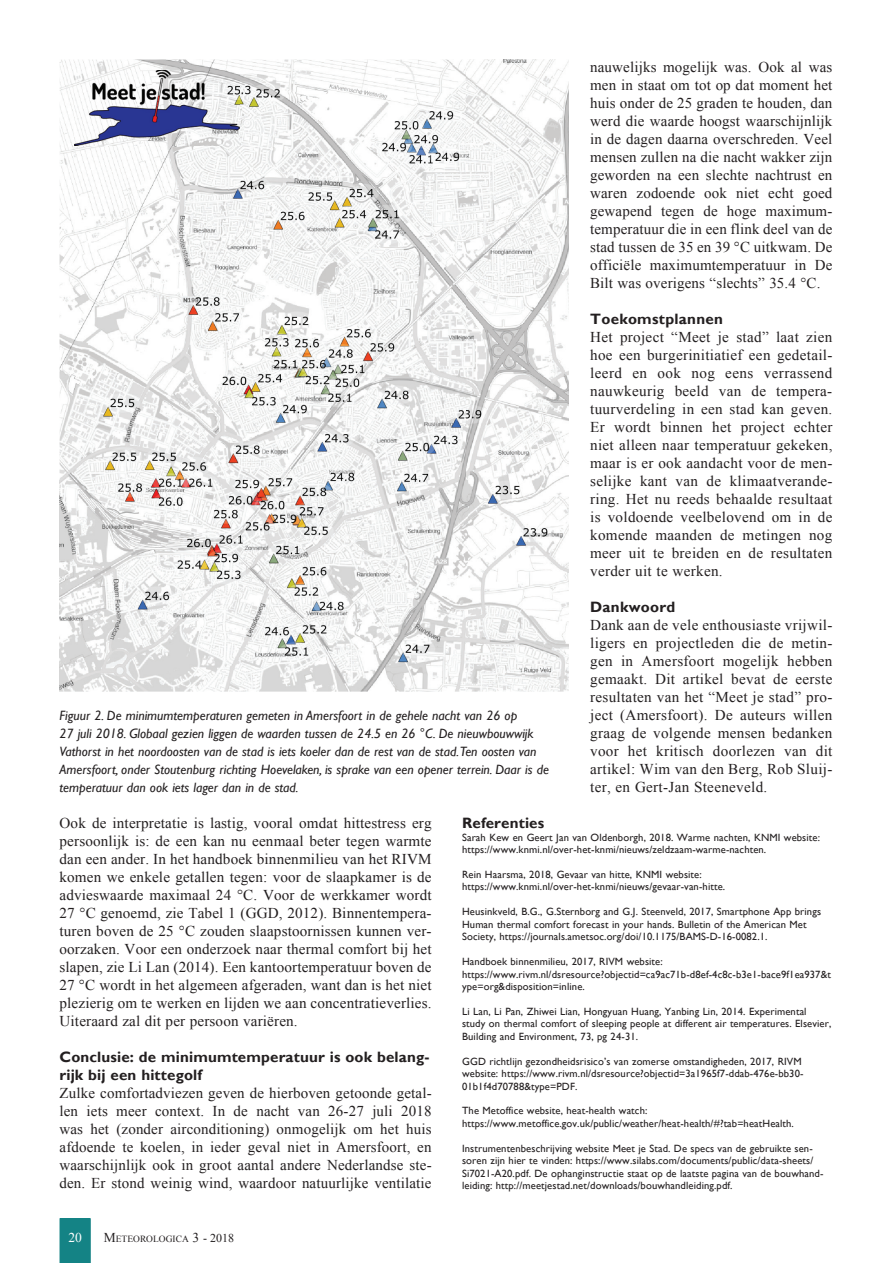
<style>
.page{position:relative;width:893px;height:1263px;background:#fff}
.page>*{position:absolute;margin:0;border:0;box-sizing:border-box;transform-origin:0 0}
.t1{font:15px/18px "Times New Roman";letter-spacing:.01em;color:#231f20;text-align:justify}
.t2{font:700 15px/18px "Gill Sans";letter-spacing:.01em;color:#231f20}
.t3{font:italic 13.5px/18px "Gill Sans";color:#231f20}
.t4{font:13.5px "Times New Roman";color:#fff}
.t5{font:10.5px/12.5px "Gill Sans";letter-spacing:.01em;color:#231f20}
.t6{font:9.45px "Times New Roman";color:#231f20}
.s1{font-size:13.5px}
.s2{font-size:12px}
</style>
<div class="page">
<svg style="left:60px;top:1218px;width:31px;height:45px"></svg>
<img style="left:60px;top:60px;width:509px;height:631px">
<img style="left:75px;top:70px;width:164px;height:75px">
<p class="t3" style="left:60px;top:707px;width:491px">Figuur 2. De minimumtemperaturen gemeten in Amersfoort in de gehele nacht van 26 op<br>27 juli 2018. Globaal gezien liggen de waarden tussen de 24.5 en 26 °C. De nieuwbouwwijk Vathorst in het noordoosten van de stad is iets koeler dan de rest van de stad.Ten oosten van Amersfoort, onder Stoutenburg r ichting Hoevelaken, is sprake van een opener terrein. Daar is de temperatuur dan ook iets lager dan in de stad.</p>
<p class="t1" style="left:590px;top:58px;width:244px">nauwelijks mogelijk was. Ook al was men in staat om tot op dat moment het huis onder de 25 graden te houden, dan werd die waarde hoogst waarschijnlijk in de dagen daarna overschreden. Veel mensen zullen na die nacht wakker zijn geworden na een slechte nachtrust en waren zodoende ook niet echt goed gewapend tegen de hoge maximum&shy;temperatuur die in een flink deel van de stad tussen de 35 en 39 °C uitkwam. De officiële maximumtemperatuur in De Bilt was overigens “slechts” 35.4 °C.</p>
<p class="t2" style="left:590px;top:310px;width:134px">Toekomstplannen</p>
<p class="t1" style="left:590px;top:328px;width:244px">Het project “Meet je stad” laat zien hoe een burgerinitiatief een gedetail&shy;leerd en ook nog eens verrassend nauwkeurig beeld van de tempera&shy;tuurverdeling in een stad kan geven.<br>Er wordt binnen het project echter niet alleen naar temperatuur gekeken, maar is er ook aandacht voor de men&shy;selijke kant van de klimaatverande&shy;ring. Het nu reeds behaalde resultaat is voldoende veelbelovend om in de komende maanden de metingen nog meer uit te breiden en de resultaten verder uit te werken.</p>
<p class="t2" style="left:590px;top:598px;width:87px">Dankwoord</p>
<p class="t1" style="left:590px;top:616px;width:244px">Dank aan de vele enthousiaste vrijwil&shy;ligers en projectleden die de metin&shy;gen in Amersfoort mogelijk hebben gemaakt. Dit artikel bevat de eerste resultaten van het “Meet je stad” pro&shy;ject (Amersfoort). De auteurs willen graag de volgende mensen bedanken voor het kritisch doorlezen van dit artikel: Wim van den Berg, Rob Sluij&shy;ter, en Gert-Jan Steeneveld.</p>
<p class="t1" style="left:60px;top:814px;width:374px">Ook de interpretatie is lastig, vooral omdat hittestress erg persoonlijk is: de een kan nu eenmaal beter tegen warmte dan een ander. In het handboek binnenmilieu van het RIVM komen we enkele getallen tegen: voor de slaapkamer is de advieswaarde maximaal 24 °C. Voor de werkkamer wordt 27 °C genoemd, zie Tabel 1 (GGD, 2012). Binnentempera&shy;turen boven de 25 °C zouden slaapstoornissen kunnen ver&shy;oorzaken. Voor een onderzoek naar thermal comfort bij het slapen, zie Li Lan (2014). Een kantoortemperatuur boven de 27 °C wordt in het algemeen afgeraden, want dan is het niet plezierig om te werken en lijden we aan concentratieverlies.<br>Uiteraard zal dit per persoon variëren.</p>
<p class="t2" style="left:60px;top:1048px;width:371px">Conclusie: de minimumtemperatuur is ook belang&shy;rijk bij een hittegolf</p>
<p class="t1" style="left:60px;top:1084px;width:374px">Zulke comfortadviezen geven de hierboven getoonde getal&shy;len iets meer context. In de nacht van 26-27 juli 2018 was het (zonder airconditioning) onmogelijk om het huis afdoende te koelen, in ieder geval niet in Amersfoort, en waarschijnlijk ook in groot aantal andere Nederlandse ste&shy;den. Er stond weinig wind, waardoor natuurlijke ventilatie</p>
<p class="t4" style="left:68px;top:1228px;width:15px">20</p>
<p class="t6" style="left:104px;top:1232px;width:132px"><span class="s1">M</span>ETEOROLOGICA <span class="s1">3</span> <span class="s2">- 2018</span></p>
<p class="t2" style="left:462px;top:814px;width:84px">Referenties</p>
<p class="t5" style="left:462px;top:831px;width:359px">Sarah Kew en Geert Jan van Oldenborgh, 2018. Warme nachten, KNMI website: https://www.knmi.nl/over-het-knmi/nieuws/zeldzaam-warme-nachten.</p>
<p class="t5" style="left:462px;top:868px;width:265px">Rein Haarsma, 2018, Gevaar van hitte, KNMI website: https://www.knmi.nl/over-het-knmi/nieuws/gevaar-van-hitte.</p>
<p class="t5" style="left:462px;top:906px;width:360px">Heusinkveld, B.G., G.Sternborg and G.J. Steenveld, 2017, Smartphone App brings<br>Human thermal comfort forecast in your hands. Bulletin of the American Met<br>Society, https://journals.ametsoc.org/doi/10.1175/BAMS-D-16-0082.1.</p>
<p class="t5" style="left:462px;top:955px;width:370px">Handboek binnenmilieu, 2017, RIVM website: https://www.rivm.nl/dsresource?objectid=ca9ac71b-d8ef-4c8c-b3e1-bace9f1ea937&amp;t ype=org&amp;disposition=inline.</p>
<p class="t5" style="left:462px;top:1005px;width:371px">Li Lan, Li Pan, Zhiwei Lian, Hongyuan Huang, Yanbing Lin, 2014. Experimental study on thermal comfort of sleeping people at different air temperatures. Elsevier,<br>Building and Environment, 73, pg 24-31.</p>
<p class="t5" style="left:462px;top:1055px;width:343px">GGD richtlijn gezondheidsrisico’s van zomerse omstandigheden, 2017, RIVM website: https://www.rivm.nl/dsresource?objectid=3a1965f7-ddab-476e-bb30-<br>01b1f4d70788&amp;type=PDF.</p>
<p class="t5" style="left:462px;top:1105px;width:333px">The Metoffice website, heat-health watch: https://www.metoffice.gov.uk/public/weather/heat-health/#?tab=heatHealth.</p>
<p class="t5" style="left:462px;top:1142px;width:363px">Instrumentenbeschrijving website Meet je Stad. De specs van de gebruikte sen&shy;soren zijn hier te vinden: https://www.silabs.com/documents/public/data-sheets/ Si7021-A20.pdf. De ophanginstructie staat op de laatste pagina van de bouwhand&shy;leiding: http://meetjestad.net/downloads/bouwhandleiding.pdf.</p>
</div>
